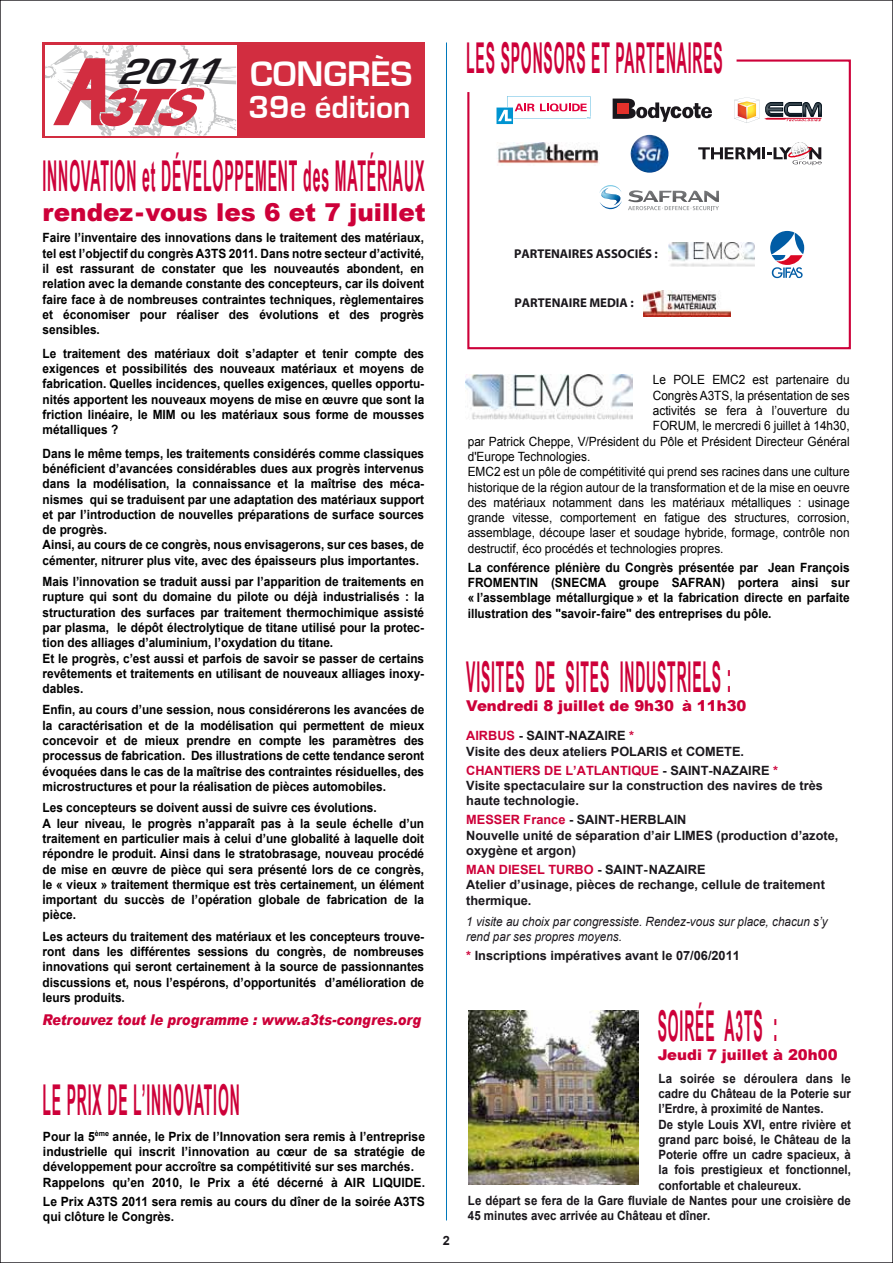
<style>
.page{position:relative;width:893px;height:1263px;background:#fff}
.page>*{position:absolute;margin:0;border:0;box-sizing:border-box;transform-origin:0 0}
.t1{font:700 42.45px "Arial Narrow";letter-spacing:.05em;color:#cd0039;scale:.4 1}
.t2{font:700 36.6px "Eurostile";color:#fff}
.t3{font:700 33px "Eurostile";color:#fff}
.t4{font:900 24.6px "Arial";color:#cd0039}
.t5{font:900 14.85px "Arial";color:#cd0039}
.t6{font:italic 900 14.85px "Arial";color:#cd0039;scale:.87 1}
.t7{font:700 12.75px/15.3px "Arial";color:#000;text-align:justify;scale:.93 1}
.t8{font:12.75px "Arial";color:#000;scale:.93 1}
.t9{font:700 12.75px/15.3px "Arial";color:#1a171c}
.t10{font:700 12.75px "Arial";color:#1a171c;scale:.9 1}
.t11{font:700 12.75px/15.3px "Arial";color:#000;scale:.95 1}
.t12{font:italic 12.75px/15.3px "Arial";color:#1a171c;scale:.92 1}
.t13{font:700 12.75px "Myriad Pro";color:#1a171c}
.s1{font-style:italic;font-size:37.95px;color:#1a171c}
.s2{color:#cd0039}
</style>
<div class="page">
<img style="left:468px;top:1010px;width:170px;height:174px">
<svg style="left:467px;top:59px;width:384px;height:291px"></svg>
<img style="left:644px;top:291px;width:87px;height:25px">
<img style="left:668px;top:243px;width:87px;height:23px">
<svg style="left:770px;top:231px;width:34px;height:47px"></svg>
<img style="left:466px;top:375px;width:166px;height:45px">
<hr style="left:446px;top:43px;width:1px;height:1177px;background:#0078bb">
<div style="left:43px;top:43px;width:382px;height:95px;background:#d22d40"></div>
<svg style="left:45px;top:45px;width:191px;height:91px"></svg>
<p class="t2" style="left:116px;top:54px;width:297px"><span class="s1">2011</span> CONGRÈS</p>
<p class="t3" style="left:249px;top:89px;width:164px">39e édition</p>
<p class="t1" style="left:43px;top:152px;width:956px">INNOVATION et DÉVELOPPEMENT des MATÉRIAUX</p>
<p class="t4" style="left:43px;top:194px;width:385px">rendez-vous les 6 et 7 juillet</p>
<p class="t7" style="left:43px;top:231px;width:412px">Faire l’inventaire des innovations dans le traitement des matériaux, tel est l’objectif du congrès A3TS 2011. Dans notre secteur d’activité, il est rassurant de constater que les nouveautés abondent, en relation avec la demande constante des concepteurs, car ils doivent faire face à de nombreuses contraintes techniques, règlementaires et économiser pour réaliser des évolutions et des progrès sensibles.</p>
<p class="t7" style="left:43px;top:346px;width:412px">Le traitement des matériaux doit s’adapter et tenir compte des exigences et possibilités des nouveaux matériaux et moyens de fabrication. Quelles incidences, quelles exigences, quelles opportu&shy;nités apportent les nouveaux moyens de mise en œuvre que sont la friction linéaire, le MIM ou les matériaux sous forme de mousses métalliques ?</p>
<p class="t7" style="left:43px;top:446px;width:412px;text-align:left">Dans le même temps, les traitements considérés comme classiques bénéficient d’avancées considérables dues aux progrès intervenus dans la modélisation, la connaissance et la maîtrise des méca&shy;nismes qui se traduisent par une adaptation des matériaux support et par l’introduction de nouvelles préparations de surface sources de progrès.<br>Ainsi, au cours de ce congrès, nous envisagerons, sur ces bases, de cémenter, nitrurer plus vite, avec des épaisseurs plus importantes.</p>
<p class="t7" style="left:43px;top:574px;width:412px;text-align:left">Mais l’innovation se traduit aussi par l’apparition de traitements en rupture qui sont du domaine du pilote ou déjà industrialisés : la structuration des surfaces par traitement thermochimique assisté par plasma, le dépôt électrolytique de titane utilisé pour la protec&shy;tion des alliages d’aluminium, l’oxydation du titane.<br>Et le progrès, c’est aussi et parfois de savoir se passer de certains revêtements et traitements en utilisant de nouveaux alliages inoxy&shy;dables.</p>
<p class="t7" style="left:43px;top:703px;width:412px">Enfin, au cours d’une session, nous considérerons les avancées de la caractérisation et de la modélisation qui permettent de mieux concevoir et de mieux prendre en compte les paramètres des processus de fabrication. Des illustrations de cette tendance seront évoquées dans le cas de la maîtrise des contraintes résiduelles, des microstructures et pour la réalisation de pièces automobiles.</p>
<p class="t7" style="left:43px;top:801px;width:412px;text-align:left">Les concepteurs se doivent aussi de suivre ces évolutions.<br>A leur niveau, le progrès n’apparaît pas à la seule échelle d’un traitement en particulier mais à celui d’une globalité à laquelle doit répondre le produit. Ainsi dans le stratobrasage, nouveau procédé de mise en œuvre de pièce qui sera présenté lors de ce congrès, le « vieux » traitement thermique est très certainement, un élément important du succès de l’opération globale de fabrication de la pièce.</p>
<p class="t7" style="left:43px;top:929px;width:412px">Les acteurs du traitement des matériaux et les concepteurs trouve&shy;ront dans les différentes sessions du congrès, de nombreuses innovations qui seront certainement à la source de passionnantes discussions et, nous l’espérons, d’opportunités d’amélioration de leurs produits.</p>
<p class="t6" style="left:43px;top:1011px;width:436px">Retrouvez tout le programme : www.a3ts-congres.org</p>
<p class="t1" style="left:43px;top:1075px;width:495px">LE PRIX DE L’INNOVATION</p>
<p class="t11" style="left:43px;top:1129px;width:404px">Pour la 5<sup>ème</sup> année, le Prix de l’Innovation sera remis à l’entreprise industrielle qui inscrit l’innovation au cœur de sa stratégie de développement pour accroître sa compétitivité sur ses marchés.<br>Rappelons qu’en 2010, le Prix a été décerné à AIR LIQUIDE.</p>
<p class="t11" style="left:43px;top:1194px;width:404px">Le Prix A3TS 2011 sera remis au cours du dîner de la soirée A3TS qui clôture le Congrès.</p>
<p class="t1" style="left:466px;top:34px;width:643px">LES SPONSORS ET PARTENAIRES</p>
<p class="t13" style="left:514px;top:246px;width:145px">PARTENAIRES ASSOCIÉS :</p>
<p class="t13" style="left:515px;top:295px;width:121px">PARTENAIRE MEDIA :</p>
<p class="t9" style="left:443px;top:1233px;width:9px">2</p>
<p class="t8" style="left:653px;top:371px;width:213px">Le POLE EMC2 est partenaire du</p>
<p class="t8" style="left:653px;top:387px;width:213px">Congrès A3TS, la présentation de ses</p>
<p class="t8" style="left:653px;top:402px;width:213px">activités se fera à l’ouverture du</p>
<p class="t8" style="left:653px;top:417px;width:213px">FORUM, le mercredi 6 juillet à 14h30,</p>
<p class="t8" style="left:468px;top:433px;width:412px">par Patrick Cheppe, V/Président du Pôle et Président Directeur Général</p>
<p class="t8" style="left:468px;top:448px;width:133px">d'Europe Technologies.</p>
<p class="t8" style="left:468px;top:463px;width:412px">EMC2 est un pôle de compétitivité qui prend ses racines dans une culture</p>
<p class="t8" style="left:468px;top:479px;width:412px">historique de la région autour de la transformation et de la mise en oeuvre</p>
<p class="t8" style="left:468px;top:494px;width:412px">des matériaux notamment dans les matériaux métalliques : usinage</p>
<p class="t8" style="left:468px;top:509px;width:412px">grande vitesse, comportement en fatigue des structures, corrosion,</p>
<p class="t8" style="left:468px;top:525px;width:412px">assemblage, découpe laser et soudage hybride, formage, contrôle non</p>
<p class="t8" style="left:468px;top:540px;width:277px">destructif, éco procédés et technologies propres.</p>
<p class="t7" style="left:468px;top:560px;width:412px">La conférence plénière du Congrès présentée par Jean François FROMENTIN (SNECMA groupe SAFRAN) portera ainsi sur « l’assemblage métallurgique » et la fabrication directe en parfaite illustration des "savoir-faire" des entreprises du pôle.</p>
<p class="t1" style="left:466px;top:652px;width:664px">VISITES DE SITES INDUSTRIELS :</p>
<p class="t5" style="left:466px;top:695px;width:282px">Vendredi 8 juillet de 9h30 à 11h30</p>
<p class="t9" style="left:466px;top:728px;width:279px"><span class="s2">AIRBUS</span> - SAINT-NAZAIRE <span class="s2">*<br></span>Visite des deux ateliers POLARIS et COMETE.</p>
<p class="t9" style="left:466px;top:763px;width:358px"><span class="s2">CHANTIERS DE L’ATLANTIQUE</span> - SAINT-NAZAIRE <span class="s2">*<br></span>Visite spectaculaire sur la construction des navires de très haute technologie.</p>
<p class="t9" style="left:466px;top:813px;width:374px"><span class="s2">MESSER France</span> - SAINT-HERBLAIN<br>Nouvelle unité de séparation d’air LIMES (production d’azote, oxygène et argon)</p>
<p class="t9" style="left:466px;top:862px;width:360px"><span class="s2">MAN DIESEL TURBO</span> - SAINT-NAZAIRE<br>Atelier d’usinage, pièces de rechange, cellule de traitement thermique.</p>
<p class="t12" style="left:466px;top:914px;width:394px">1 visite au choix par congressiste. Rendez-vous sur place, chacun s’y rend par ses propres moyens.</p>
<p class="t9" style="left:466px;top:949px;width:275px"><span class="s2">*</span> Inscriptions impératives avant le 07/06/2011</p>
<p class="t1" style="left:658px;top:1001px;width:301px">SOIRÉE A3TS :</p>
<p class="t5" style="left:658px;top:1044px;width:181px">Jeudi 7 juillet à 20h00</p>
<p class="t10" style="left:658px;top:1070px;width:215px">La soirée se déroulera dans le</p>
<p class="t10" style="left:658px;top:1085px;width:215px">cadre du Château de la Poterie sur</p>
<p class="t10" style="left:658px;top:1100px;width:185px">l’Erdre, à proximité de Nantes.</p>
<p class="t10" style="left:658px;top:1116px;width:215px">De style Louis XVI, entre rivière et</p>
<p class="t10" style="left:658px;top:1131px;width:215px">grand parc boisé, le Château de la</p>
<p class="t10" style="left:658px;top:1146px;width:215px">Poterie offre un cadre spacieux, à</p>
<p class="t10" style="left:658px;top:1161px;width:215px">la fois prestigieux et fonctionnel,</p>
<p class="t10" style="left:658px;top:1177px;width:160px">confortable et chaleureux.</p>
<p class="t10" style="left:468px;top:1192px;width:427px">Le départ se fera de la Gare fluviale de Nantes pour une croisière de</p>
<p class="t10" style="left:468px;top:1207px;width:271px">45 minutes avec arrivée au Château et dîner.</p>
</div>
